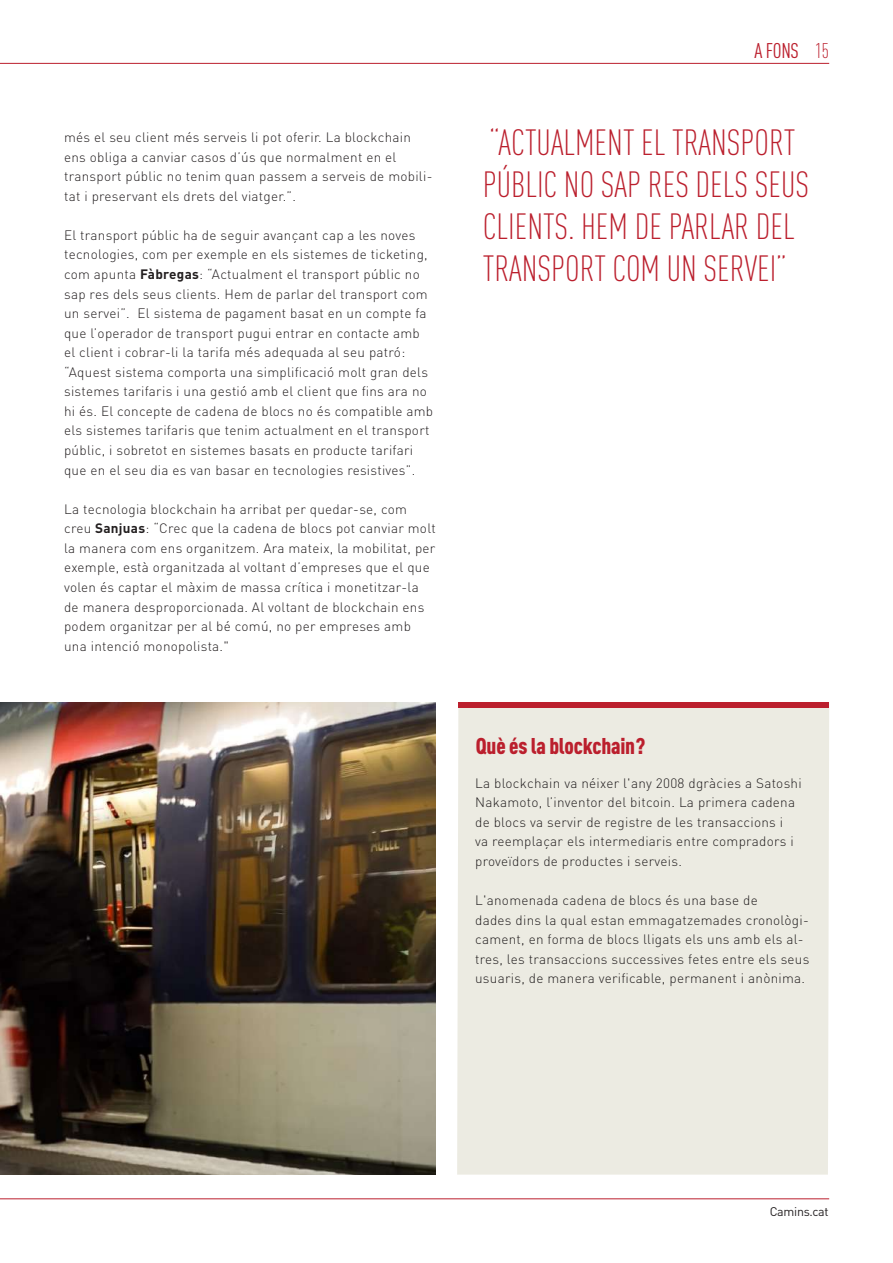
<style>
.page{position:relative;width:893px;height:1263px;background:#fff}
.page>*{position:absolute;margin:0;border:0;box-sizing:border-box;transform-origin:0 0}
.t1{font:300 36px/42px "DIN Cond";color:#bb1f2d}
.t2{font:900 22.5px "DIN Cond";letter-spacing:-.01em;color:#bb1f2d}
.t3{font:21px "DIN Cond";color:#bb1f2d}
.t4{font:300 21px "DIN Cond";color:#bb1f2d}
.t5{font:300 13.5px/19.5px "DIN Pro";letter-spacing:.02em;color:#231f20}
.t6{font:12.45px "DIN Pro";letter-spacing:-.025em;color:#231f20}
.s1{font-weight:700}
</style>
<div class="page">
<hr style="left:0;top:63px;width:829px;height:1px;background:#bb1f2d">
<hr style="left:0;top:1198px;width:829px;height:1px;background:#bb1f2d">
<img style="left:0;top:702px;width:436px;height:473px">
<div style="left:457px;top:708px;width:372px;height:466px;background:#ecebe2"></div>
<div style="left:458px;top:702px;width:371px;height:6px;background:#bb1f2d"></div>
<p class="t5" style="left:64px;top:127px;width:370px">més el seu client més serveis li pot oferir. La blockchain ens obliga a canviar casos d’ús que normalment en el transport públic no tenim quan passem a serveis de mobili&shy;tat i preservant els drets del viatger.”.</p>
<p class="t5" style="left:64px;top:225px;width:371px">El transport públic ha de seguir avançant cap a les noves tecnologies, com per exemple en els sistemes de ticketing, com apunta <span class="s1">Fàbregas</span>: “Actualment el transport públic no sap res dels seus clients. Hem de parlar del transport com un servei”. El sistema de pagament basat en un compte fa que l’operador de transport pugui entrar en contacte amb el client i cobrar-li la tarifa més adequada al seu patró: “Aquest sistema comporta una simplificació molt gran dels sistemes tarifaris i una gestió amb el client que fins ara no hi és. El concepte de cadena de blocs no és compatible amb els sistemes tarifaris que tenim actualment en el transport públic, i sobretot en sistemes basats en producte tarifari que en el seu dia es van basar en tecnologies resistives”.</p>
<p class="t5" style="left:64px;top:498px;width:373px">La tecnologia blockchain ha arribat per quedar-se, com creu <span class="s1">Sanjuas</span>: “Crec que la cadena de blocs pot canviar molt la manera com ens organitzem. Ara mateix, la mobilitat, per exemple, està organitzada al voltant d’empreses que el que volen és captar el màxim de massa crítica i monetitzar-la de manera desproporcionada. Al voltant de blockchain ens podem organitzar per al bé comú, no per empreses amb una intenció monopolista."</p>
<h3 class="t3" style="left:755px;top:38px;width:46px">A FONS</h3>
<h3 class="t4" style="left:815px;top:38px;width:16px">15</h3>
<h1 class="t1" style="left:483px;top:122px;width:328px">“ACTUALMENT EL TRANSPORT<br>PÚBLIC NO SAP RES DELS SEUS<br>CLIENTS. HEM DE PARLAR DEL<br>TRANSPORT COM UN SERVEI”</h1>
<h2 class="t2" style="left:476px;top:732px;width:171px">Què és la blockchain?</h2>
<p class="t5" style="left:475px;top:772px;width:328px">La blockchain va néixer l'any 2008 dgràcies a Satoshi Nakamoto, l’inventor del bitcoin. La primera cadena de blocs va servir de registre de les transaccions i<br>va reemplaçar els intermediaris entre compradors i proveïdors de productes i serveis.</p>
<p class="t5" style="left:475px;top:890px;width:336px">L'anomenada cadena de blocs és una base de<br>dades dins la qual estan emmagatzemades cronològi&shy;cament, en forma de blocs lligats els uns amb els al&shy;tres, les transaccions successives fetes entre els seus usuaris, de manera verificable, permanent i anònima.</p>
<p class="t6" style="left:770px;top:1203px;width:60px">Camins.cat</p>
</div>
